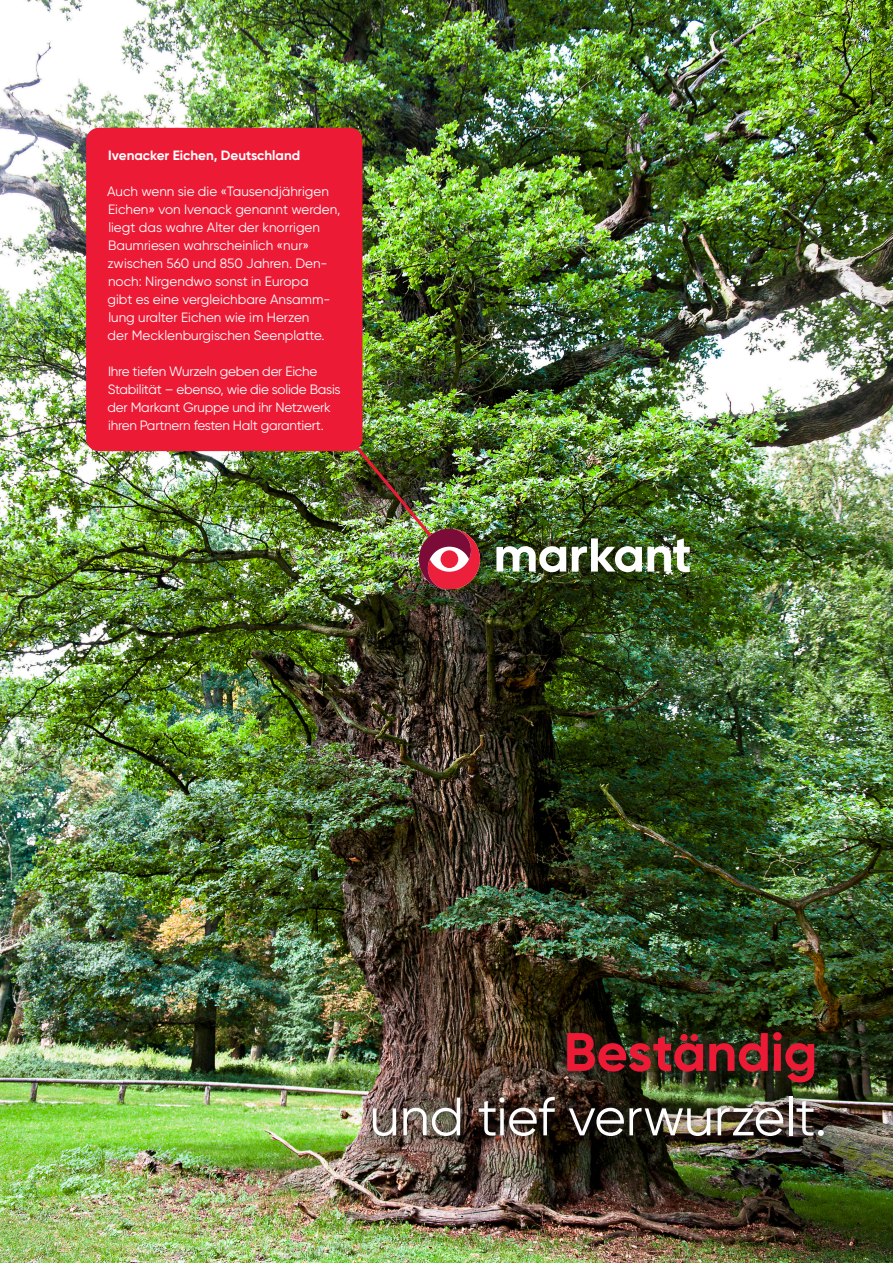
<style>
.page{position:relative;width:893px;height:1263px;background:#fff}
.page>*{position:absolute;margin:0;border:0;box-sizing:border-box;transform-origin:0 0}
.t1{font:54px "Gilroy";letter-spacing:-.01em;color:#fff}
.t2{font:700 54px "Gilroy";letter-spacing:-.005em;color:#ed1a36}
.t3{font:13.5px/18px "Gilroy";color:#fff}
.t4{font:700 13.5px "Gilroy";color:#fff}
</style>
<div class="page">
<img style="left:0;top:0;width:893px;height:1263px">
<div style="left:86px;top:128px;width:276px;height:323px;background:#ed1a36;border-radius:13px"></div>
<div style="left:363px;top:1022px;width:470px;height:123px;background:#231f20;opacity:.75"></div>
<img style="left:496px;top:538px;width:194px;height:34px">
<img style="left:345px;top:434px;width:135px;height:155px">
<p class="t4" style="left:108px;top:146px;width:193px">Ivenacker Eichen, Deutschland</p>
<p class="t3" style="left:107px;top:182px;width:235px">Auch wenn sie die «Tausendjährigen Eichen» von Ivenack genannt werden, liegt das wahre Alter der knorrigen Baumriesen wahrscheinlich «nur» zwischen 560 und 850 Jahren. Den&shy;noch: Nirgendwo sonst in Europa<br>gibt es eine vergleichbare Ansamm&shy;lung uralter Eichen wie im Herzen<br>der Mecklenburgischen Seenplatte.</p>
<p class="t3" style="left:108px;top:362px;width:235px">Ihre tiefen Wurzeln geben der Eiche Stabilität – ebenso, wie die solide Basis der Markant Gruppe und ihr Netzwerk ihren Partnern festen Halt garantiert.</p>
<h1 class="t2" style="left:564px;top:1018px;width:255px">Beständig</h1>
<h1 class="t1" style="left:370px;top:1083px;width:459px">und tief verwurzelt.</h1>
</div>
